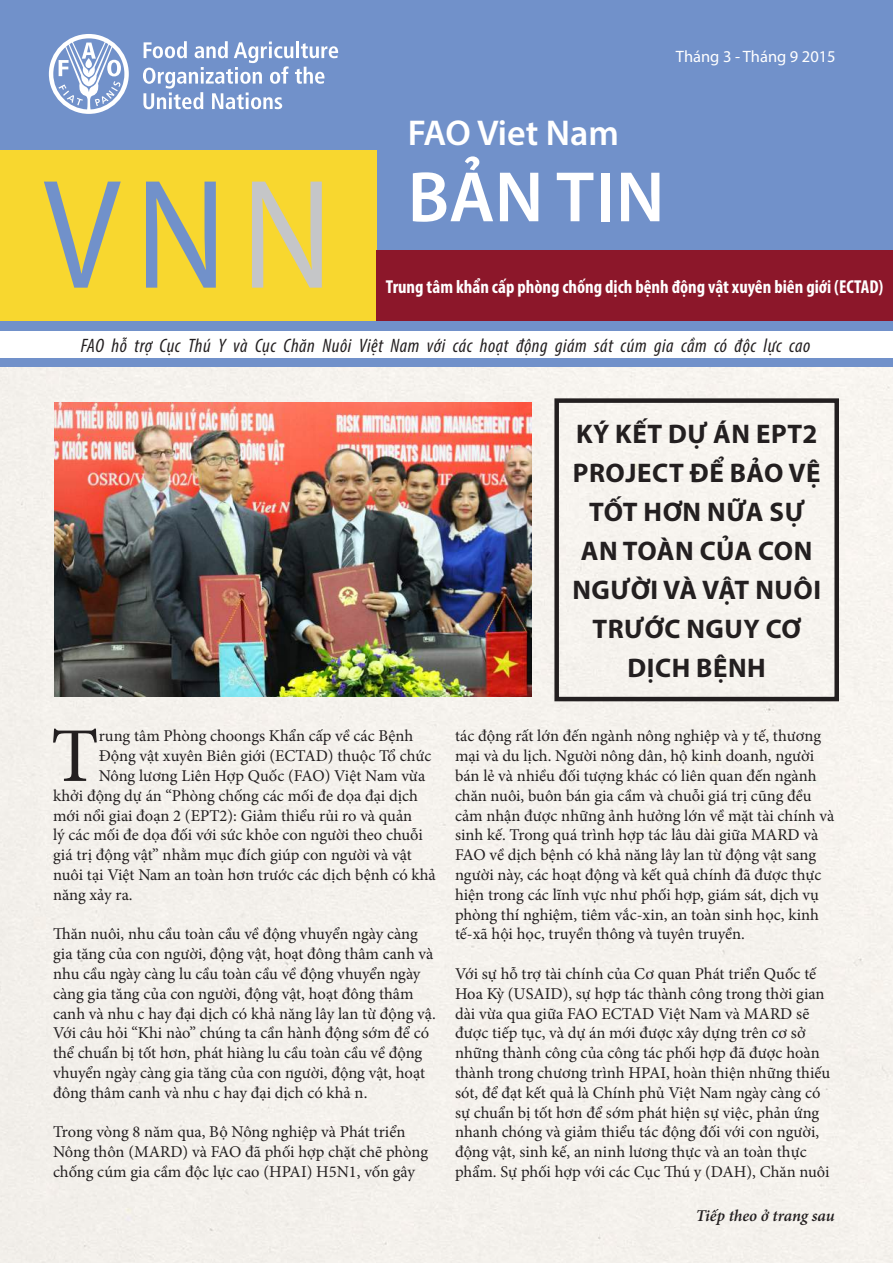
<style>
.page{position:relative;width:893px;height:1263px;background:#fff}
.page>*{position:absolute;margin:0;border:0;box-sizing:border-box;transform-origin:0 0}
.t1{font:157.35px "Myriad Pro";color:#7191ca;scale:.88 1}
.t2{font:77.4px "Minion Pro";color:#231f20}
.t3{font:600 72px "Myriad Pro";letter-spacing:.01em;color:#fff}
.t4{font:600 36px "Myriad Pro";color:#fff}
.t5{font:700 27px/39px "Myriad Pro";letter-spacing:.02em;color:#231f20;text-align:center}
.t6{font:italic condensed 19.5px "Myriad Pro";letter-spacing:.03em;color:#231f20}
.t7{font:700 condensed 18.75px "Myriad Pro";color:#fff}
.t8{font:16.5px/19.8px "Minion Pro";color:#231f20}
.t9{font:16.5px "Myriad Pro";color:#fff}
.t10{font:italic 600 16.5px "Minion Pro";letter-spacing:-.005em;color:#231f20}
.s1{color:#c5c6c8}
</style>
<div class="page">
<div style="left:0;top:367px;width:893px;height:896px;background:#f5f2ed"></div>
<div style="left:0;top:0;width:893px;height:367px;background:#7191ca"></div>
<svg style="left:49px;top:34px;width:80px;height:80px"></svg>
<svg style="left:143px;top:41px;width:195px;height:68px"></svg>
<div style="left:0;top:151px;width:376px;height:170px;background:#f8d72f"></div>
<div style="left:376px;top:251px;width:517px;height:70px;background:#8c172a"></div>
<div style="left:0;top:331px;width:893px;height:27px;background:#fff"></div>
<img style="left:54px;top:403px;width:477px;height:294px">
<div style="left:554px;top:398px;width:285px;height:303px;border:4px solid #231f20"></div>
<h1 class="t1" style="left:43px;top:138px;width:330px">VN<span class="s1">N</span></h1>
<p class="t9" style="left:676px;top:46px;width:161px">Tháng 3 - Tháng 9 2015</p>
<h3 class="t4" style="left:408px;top:110px;width:213px">FAO Viet Nam</h3>
<h3 class="t3" style="left:408px;top:151px;width:258px">BẢN TIN</h3>
<p class="t7" style="left:386px;top:275px;width:499px">Trung tâm khẩn cấp phòng chống dịch bệnh động vật xuyên biên giới (ECTAD)</p>
<p class="t6" style="left:81px;top:334px;width:731px">FAO hỗ trợ Cục Thú Y và Cục Chăn Nuôi Việt Nam với các hoạt động giám sát cúm gia cầm có độc lực cao</p>
<h2 class="t2" style="left:51px;top:704px;width:49px">T</h2>
<p class="t8" style="left:99px;top:726px;width:316px">rung tâm Phòng choongs Khẩn cấp về các Bệnh</p>
<p class="t8" style="left:99px;top:746px;width:334px">Động vật xuyên Biên giới (ECTAD) thuộc Tổ chức</p>
<p class="t8" style="left:99px;top:766px;width:328px">Nông lương Liên Hợp Quốc (FAO) Việt Nam vừa</p>
<p class="t8" style="left:53px;top:786px;width:366px">khởi động dự án “Phòng chống các mối đe dọa đại dịch</p>
<p class="t8" style="left:53px;top:805px;width:361px">mới nổi giai đoạn 2 (EPT2): Giảm thiểu rủi ro và quản</p>
<p class="t8" style="left:53px;top:825px;width:371px">lý các mối đe dọa đối với sức khỏe con người theo chuỗi</p>
<p class="t8" style="left:53px;top:845px;width:360px">giá trị động vật” nhằm mục đích giúp con người và vật</p>
<p class="t8" style="left:53px;top:865px;width:384px">nuôi tại Việt Nam an toàn hơn trước các dịch bệnh có khả</p>
<p class="t8" style="left:53px;top:885px;width:81px">năng xảy ra.</p>
<p class="t8" style="left:53px;top:924px;width:384px">Thăn nuôi, nhu cầu toàn cầu về động vhuyển ngày càng gia tăng của con người, động vật, hoạt đông thâm canh và nhu cầu ngày càng lu cầu toàn cầu về động vhuyển ngày càng gia tăng của con người, động vật, hoạt đông thâm canh và nhu c hay đại dịch có khả năng lây lan từ động vậ.<br>Với câu hỏi “Khi nào” chúng ta cần hành động sớm để có thể chuẩn bị tốt hơn, phát hiàng lu cầu toàn cầu về động vhuyển ngày càng gia tăng của con người, động vật, hoạt đông thâm canh và nhu c hay đại dịch có khả n.</p>
<p class="t8" style="left:53px;top:1122px;width:376px">Trong vòng 8 năm qua, Bộ Nông nghiệp và Phát triển<br>Nông thôn (MARD) và FAO đã phối hợp chặt chẽ phòng chống cúm gia cầm độc lực cao (HPAI) H5N1, vốn gây</p>
<h3 class="t5" style="left:572px;top:413px;width:250px">KÝ KẾT DỰ ÁN EPT2<br>PROJECT ĐỂ BẢO VỆ<br>TỐT HƠN NỮA SỰ<br>AN TOÀN CỦA CON<br>NGƯỜI VÀ VẬT NUÔI<br>TRƯỚC NGUY CƠ<br>DỊCH BỆNH</h3>
<p class="t8" style="left:455px;top:726px;width:381px">tác động rất lớn đến ngành nông nghiệp và y tế, thương mại và du lịch. Người nông dân, hộ kinh doanh, người bán lẻ và nhiều đối tượng khác có liên quan đến ngành chăn nuôi, buôn bán gia cầm và chuỗi giá trị cũng đều cảm nhận được những ảnh hưởng lớn về mặt tài chính và sinh kế. Trong quá trình hợp tác lâu dài giữa MARD và FAO về dịch bệnh có khả năng lây lan từ động vật sang người này, các hoạt động và kết quả chính đã được thực hiện trong các lĩnh vực như phối hợp, giám sát, dịch vụ phòng thí nghiệm, tiêm vắc-xin, an toàn sinh học, kinh tế-xã hội học, truyền thông và tuyên truyền.</p>
<p class="t8" style="left:455px;top:964px;width:377px">Với sự hỗ trợ tài chính của Cơ quan Phát triển Quốc tế Hoa Kỳ (USAID), sự hợp tác thành công trong thời gian dài vừa qua giữa FAO ECTAD Việt Nam và MARD sẽ được tiếp tục, và dự án mới được xây dựng trên cơ sở những thành công của công tác phối hợp đã được hoàn thành trong chương trình HPAI, hoàn thiện những thiếu sót, để đạt kết quả là Chính phủ Việt Nam ngày càng có sự chuẩn bị tốt hơn để sớm phát hiện sự việc, phản ứng nhanh chóng và giảm thiểu tác động đối với con người, động vật, sinh kế, an ninh lương thực và an toàn thực phẩm. Sự phối hợp với các Cục Thú y (DAH), Chăn nuôi</p>
<p class="t10" style="left:696px;top:1204px;width:140px">Tiếp theo ở trang sau</p>
</div>
